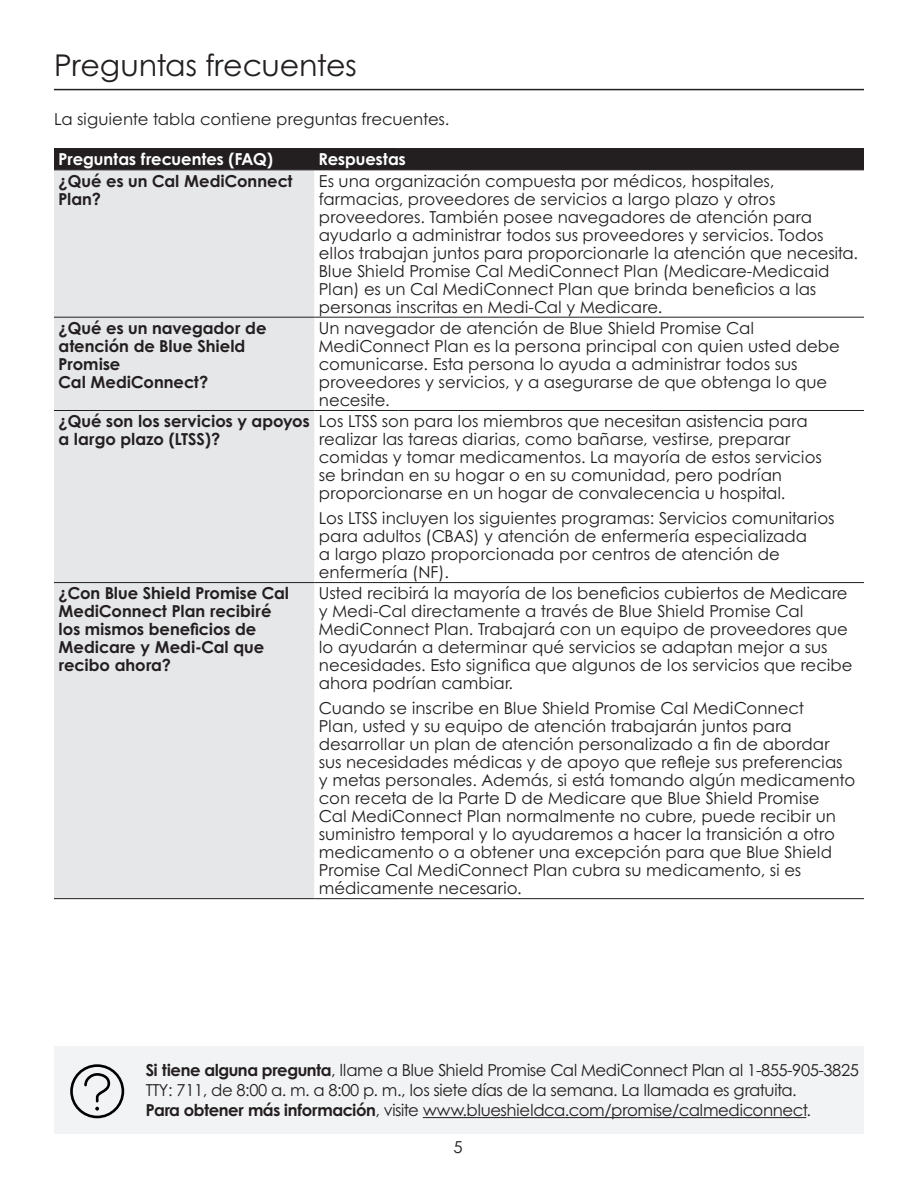
<style>
.page{position:relative;width:918px;height:1188px;background:#fff}
.page>*{position:absolute;margin:0;border:0;box-sizing:border-box;transform-origin:0 0}
.t1{font:30px "Century Gothic B";letter-spacing:-.01em;color:#231f20}
.t2{font:16.5px/18px "Century Gothic B";color:#231f20}
.t3{font:700 16.5px/18px "Century Gothic B";color:#231f20}
.t4{font:16.5px/19.8px "Century Gothic B";letter-spacing:-.025em;color:#231f20}
.t5{font:700 16.5px "Century Gothic B";color:#fff}
.s1{font-weight:700}
</style>
<div class="page">
<div style="left:54px;top:1047px;width:810px;height:87px;background:#f2f3f4"></div>
<hr style="left:423px;top:1117px;width:383px;height:1px;background:#231f20">
<svg style="left:70px;top:1064px;width:54px;height:54px"></svg>
<div style="left:54px;top:149px;width:810px;height:21px;background:#231f20"></div>
<div style="left:54px;top:171px;width:260px;height:727px;background:#e6e7e9"></div>
<hr style="left:54px;top:148px;width:260px;height:1px;background:#231f20">
<hr style="left:314px;top:148px;width:85px;height:1px;background:#231f20">
<hr style="left:399px;top:148px;width:465px;height:1px;background:#231f20">
<hr style="left:54px;top:170px;width:260px;height:1px;background:#231f20">
<hr style="left:314px;top:170px;width:85px;height:1px;background:#231f20">
<hr style="left:399px;top:170px;width:465px;height:1px;background:#231f20">
<hr style="left:54px;top:317px;width:260px;height:1px;background:#231f20">
<hr style="left:314px;top:317px;width:85px;height:1px;background:#231f20">
<hr style="left:399px;top:317px;width:465px;height:1px;background:#231f20">
<hr style="left:54px;top:410px;width:260px;height:1px;background:#231f20">
<hr style="left:314px;top:410px;width:85px;height:1px;background:#231f20">
<hr style="left:399px;top:410px;width:465px;height:1px;background:#231f20">
<hr style="left:54px;top:582px;width:260px;height:1px;background:#231f20">
<hr style="left:314px;top:582px;width:85px;height:1px;background:#231f20">
<hr style="left:399px;top:582px;width:465px;height:1px;background:#231f20">
<hr style="left:54px;top:898px;width:260px;height:1px;background:#231f20">
<hr style="left:314px;top:898px;width:85px;height:1px;background:#231f20">
<hr style="left:399px;top:898px;width:465px;height:1px;background:#231f20">
<hr style="left:54px;top:89px;width:810px;height:1px;background:#231f20">
<h2 class="t1" style="left:54px;top:47px;width:304px">Preguntas frecuentes</h2>
<p class="t2" style="left:54px;top:110px;width:397px">La siguiente tabla contiene preguntas frecuentes.</p>
<p class="t5" style="left:59px;top:149px;width:216px">Preguntas frecuentes (FAQ)</p>
<p class="t5" style="left:319px;top:149px;width:88px">Respuestas</p>
<p class="t3" style="left:59px;top:171px;width:236px">¿Qué es un Cal MediConnect<br>Plan?</p>
<p class="t2" style="left:319px;top:171px;width:541px">Es una organización compuesta por médicos, hospitales, farmacias, proveedores de servicios a largo plazo y otros proveedores. También posee navegadores de atención para ayudarlo a administrar todos sus proveedores y servicios. Todos ellos trabajan juntos para proporcionarle la atención que necesita.<br>Blue Shield Promise Cal MediConnect Plan (Medicare-Medicaid Plan) es un Cal MediConnect Plan que brinda beneficios a las personas inscritas en Medi-Cal y Medicare.</p>
<p class="t3" style="left:59px;top:319px;width:209px">¿Qué es un navegador de atención de Blue Shield<br>Promise<br>Cal MediConnect?</p>
<p class="t2" style="left:319px;top:319px;width:523px">Un navegador de atención de Blue Shield Promise Cal MediConnect Plan es la persona principal con quien usted debe comunicarse. Esta persona lo ayuda a administrar todos sus proveedores y servicios, y a asegurarse de que obtenga lo que necesite.</p>
<p class="t3" style="left:59px;top:412px;width:253px">¿Qué son los servicios y apoyos a largo plazo (LTSS)?</p>
<p class="t2" style="left:319px;top:412px;width:505px">Los LTSS son para los miembros que necesitan asistencia para realizar las tareas diarias, como bañarse, vestirse, preparar comidas y tomar medicamentos. La mayoría de estos servicios se brindan en su hogar o en su comunidad, pero podrían proporcionarse en un hogar de convalecencia u hospital.</p>
<p class="t2" style="left:319px;top:509px;width:517px">Los LTSS incluyen los siguientes programas: Servicios comunitarios para adultos (CBAS) y atención de enfermería especializada<br>a largo plazo proporcionada por centros de atención de enfermería (NF).</p>
<p class="t3" style="left:59px;top:584px;width:232px">¿Con Blue Shield Promise Cal<br>MediConnect Plan recibiré los mismos beneficios de<br>Medicare y Medi-Cal que recibo ahora?</p>
<p class="t2" style="left:319px;top:584px;width:535px">Usted recibirá la mayoría de los beneficios cubiertos de Medicare y Medi-Cal directamente a través de Blue Shield Promise Cal MediConnect Plan. Trabajará con un equipo de proveedores que lo ayudarán a determinar qué servicios se adaptan mejor a sus necesidades. Esto significa que algunos de los servicios que recibe ahora podrían cambiar.</p>
<p class="t2" style="left:319px;top:699px;width:538px">Cuando se inscribe en Blue Shield Promise Cal MediConnect<br>Plan, usted y su equipo de atención trabajarán juntos para desarrollar un plan de atención personalizado a fin de abordar sus necesidades médicas y de apoyo que refleje sus preferencias y metas personales. Además, si está tomando algún medicamento con receta de la Parte D de Medicare que Blue Shield Promise<br>Cal MediConnect Plan normalmente no cubre, puede recibir un suministro temporal y lo ayudaremos a hacer la transición a otro medicamento o a obtener una excepción para que Blue Shield Promise Cal MediConnect Plan cubra su medicamento, si es médicamente necesario.</p>
<p class="t4" style="left:146px;top:1060px;width:715px"><span class="s1">Si tiene alguna pregunta</span>, llame a Blue Shield Promise Cal MediConnect Plan al 1-855‑905-3825<br>TTY: 711, de 8:00 a. m. a 8:00 p. m., los siete días de la semana. La llamada es gratuita.<br><span class="s1">Para obtener más información</span>, visite www.blueshieldca.com/promise/calmediconnect.</p>
<p class="t2" style="left:453px;top:1138px;width:11px">5</p>
</div>
